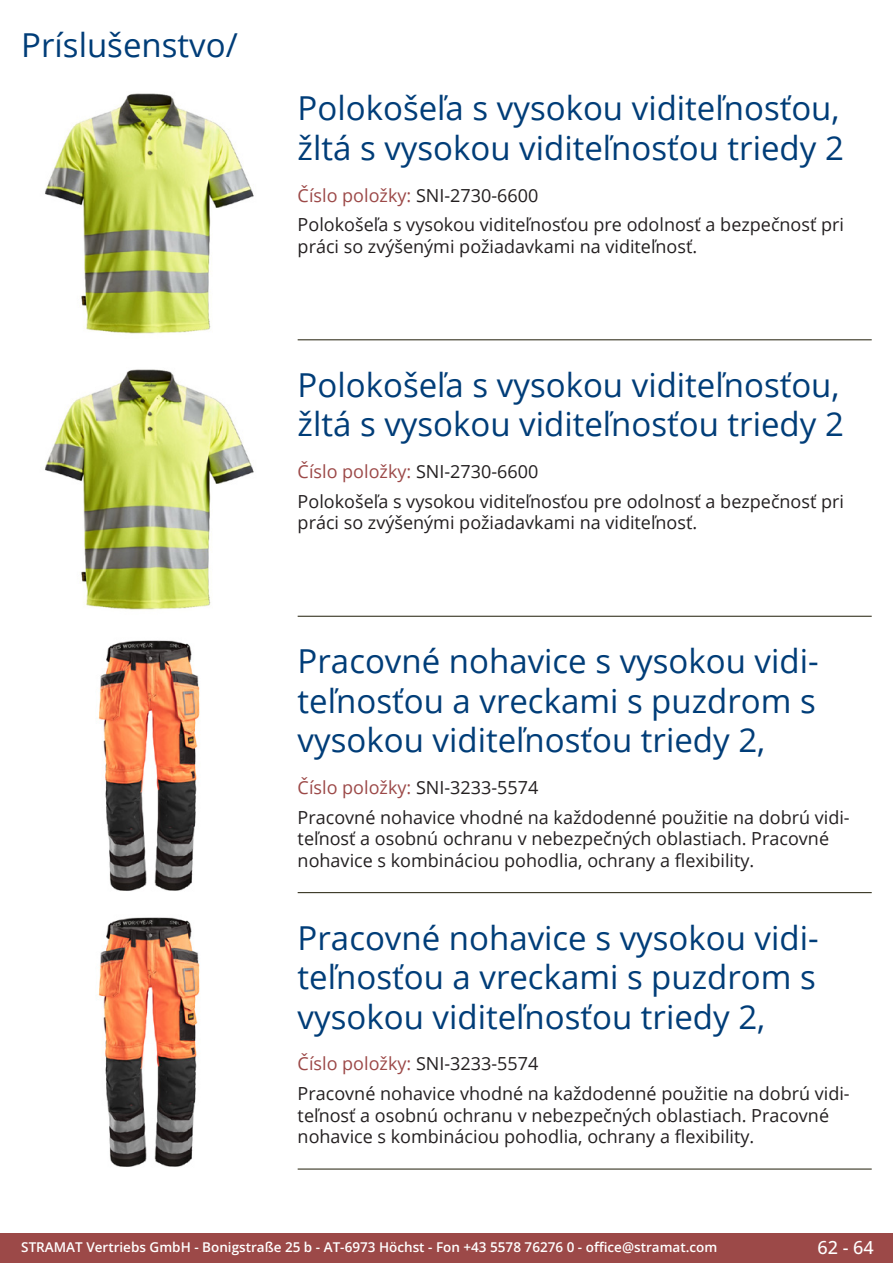
<style>
.page{position:relative;width:893px;height:1263px;background:#fff}
.page>*{position:absolute;margin:0;border:0;box-sizing:border-box;transform-origin:0 0}
.Produkttitel{font:33px/39.6px "Open Sans";color:#003d78}
.RastTitel{font:33px "Open Sans";color:#003d78}
.Beschreibung_Text{font:18px/21.6px "Open Sans";color:#231f20}
.TechDaten_Überschrif{font:18px "Open Sans";color:#9c4948}
.t1{font:500 18px "Open Sans";color:#fff}
.t2{font:600 13.5px "Open Sans";color:#fff}
.s1{color:#231f20}
</style>
<div class="page">
<div style="left:0;top:1233px;width:893px;height:30px;background:#9c4948"></div>
<hr style="left:298px;top:340px;width:574px;height:1px;background:#201d08">
<hr style="left:298px;top:616px;width:574px;height:1px;background:#201d08">
<hr style="left:298px;top:892px;width:574px;height:1px;background:#201d08">
<hr style="left:298px;top:1169px;width:574px;height:1px;background:#201d08">
<img style="left:45px;top:93px;width:209px;height:241px">
<img style="left:45px;top:369px;width:209px;height:241px">
<img style="left:98px;top:640px;width:102px;height:251px">
<img style="left:98px;top:917px;width:102px;height:250px">
<p class="RastTitel" style="left:21px;top:22px;width:218px">Príslušenstvo/</p>
<p class="Produkttitel" style="left:298px;top:88px;width:548px">Polokošeľa s vysokou viditeľnosťou, žltá s vysokou viditeľnosťou triedy 2</p>
<p class="TechDaten_Überschrif" style="left:298px;top:183px;width:242px">Číslo položky: <span class="s1">SNI-2730-6600</span></p>
<p class="Beschreibung_Text" style="left:298px;top:214px;width:548px">Polokošeľa s vysokou viditeľnosťou pre odolnosť a bezpečnosť pri práci so zvýšenými požiadavkami na viditeľnosť.</p>
<p class="Produkttitel" style="left:298px;top:364px;width:548px">Polokošeľa s vysokou viditeľnosťou, žltá s vysokou viditeľnosťou triedy 2</p>
<p class="TechDaten_Überschrif" style="left:298px;top:459px;width:242px">Číslo položky: <span class="s1">SNI-2730-6600</span></p>
<p class="Beschreibung_Text" style="left:298px;top:490px;width:548px">Polokošeľa s vysokou viditeľnosťou pre odolnosť a bezpečnosť pri práci so zvýšenými požiadavkami na viditeľnosť.</p>
<p class="Produkttitel" style="left:298px;top:640px;width:523px;text-align:justify">Pracovné nohavice s vysokou vidi&shy;teľnosťou a vreckami s puzdrom s vysokou viditeľnosťou triedy 2,</p>
<p class="TechDaten_Überschrif" style="left:298px;top:775px;width:242px">Číslo položky: <span class="s1">SNI-3233-5574</span></p>
<p class="Beschreibung_Text" style="left:298px;top:806px;width:554px">Pracovné nohavice vhodné na každodenné použitie na dobrú vidi&shy;teľnosť a osobnú ochranu v nebezpečných oblastiach. Pracovné nohavice s kombináciou pohodlia, ochrany a flexibility.</p>
<p class="Produkttitel" style="left:298px;top:917px;width:523px;text-align:justify">Pracovné nohavice s vysokou vidi&shy;teľnosťou a vreckami s puzdrom s vysokou viditeľnosťou triedy 2,</p>
<p class="TechDaten_Überschrif" style="left:298px;top:1051px;width:242px">Číslo položky: <span class="s1">SNI-3233-5574</span></p>
<p class="Beschreibung_Text" style="left:298px;top:1082px;width:554px">Pracovné nohavice vhodné na každodenné použitie na dobrú vidi&shy;teľnosť a osobnú ochranu v nebezpečných oblastiach. Pracovné nohavice s kombináciou pohodlia, ochrany a flexibility.</p>
<p class="t2" style="left:21px;top:1238px;width:698px">STRAMAT Vertriebs GmbH - Bonigstraße 25 b - AT-6973 Höchst - Fon +43 5578 76276 0 - office@stramat.com</p>
<p class="t1" style="left:817px;top:1234px;width:58px">62 - 64</p>
</div>
